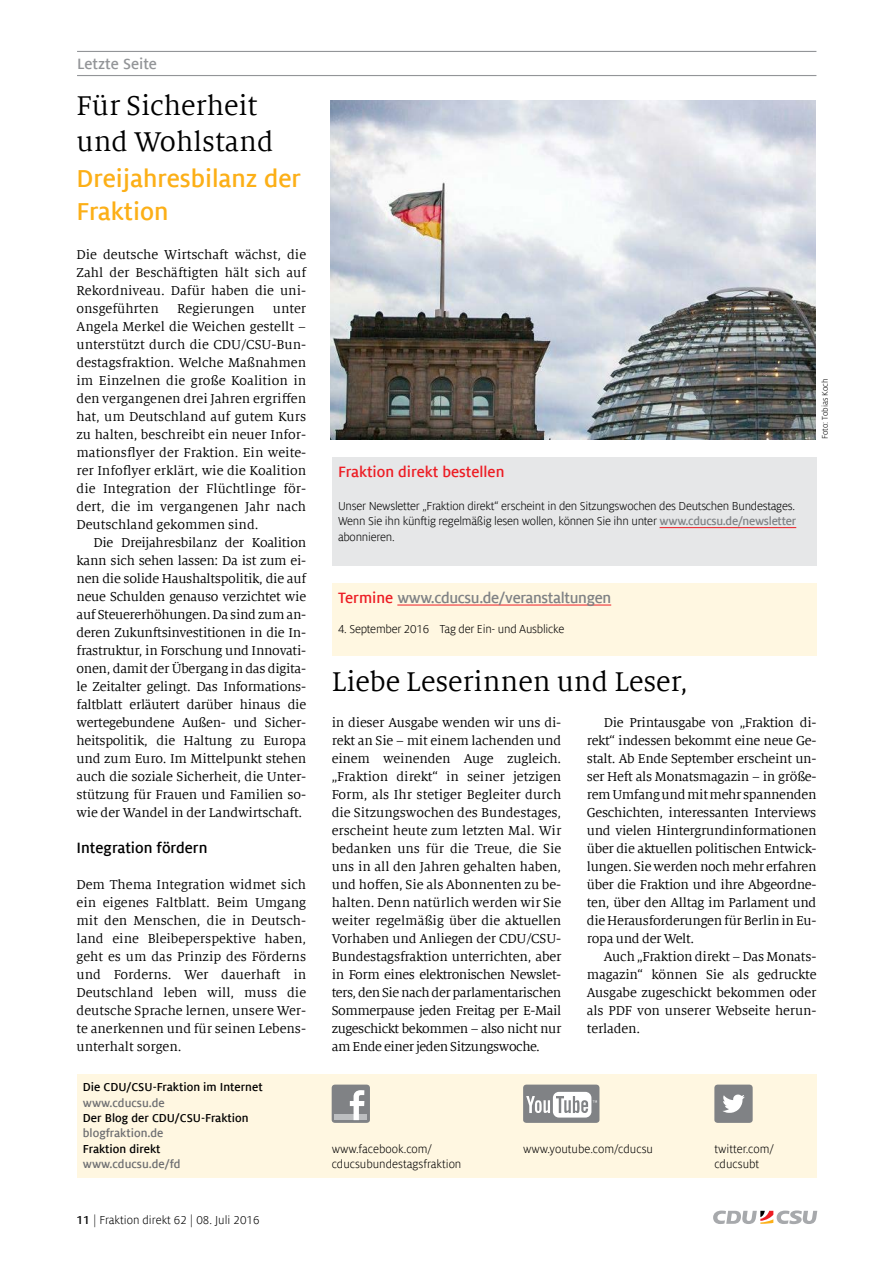
<style>
.page{position:relative;width:893px;height:1263px;background:#fff}
.page>*{position:absolute;margin:0;border:0;box-sizing:border-box;transform-origin:0 0}
.t1{font:30px/36px "Milo Serif Offc";color:#000}
.t2{font:700 27px/33px "Milo Sans Offc";color:#fcaf17}
.t3{font:700 16.5px "Milo Sans Offc";letter-spacing:-.02em;color:#808285}
.t4{font:700 16.5px "Milo Sans Offc";color:#ed1d24}
.t5{font:700 16.5px "Milo Sans Offc";color:#000}
.t6{font:700 16.5px "Milo Sans Offc";color:#939598}
.t7{font:14.25px/18px "Milo Serif Offc";letter-spacing:-.01em;color:#000;text-align:justify}
.t8{font:12.75px/15.3px "Milo Sans Offc";color:#000}
.t9{font:700 12.75px "Milo Sans Offc";color:#000}
.t10{font:700 12.75px "Milo Sans Offc";color:#6d6e71}
.t11{font:12.75px "Milo Sans Offc";letter-spacing:-.02em;color:#000}
.t12{font:9px "Milo Sans Offc";color:#000}
.s1{font-weight:700}
.s2{font-weight:700;color:#808285}
.s3{color:#ed1d24}
</style>
<div class="page">
<svg style="left:713px;top:1210px;width:104px;height:14px"></svg>
<div style="left:77px;top:1075px;width:739px;height:103px;background:#fff7e1"></div>
<hr style="left:77px;top:51px;width:739px;height:1px;background:#939598">
<hr style="left:77px;top:75px;width:739px;height:1px;background:#939598">
<div style="left:332px;top:1084px;width:38px;height:39px;background:#808285;border-radius:3px"></div>
<div style="left:334px;top:1115px;width:33px;height:5px;background:#bcbec0"></div>
<svg style="left:350px;top:1090px;width:14px;height:30px"></svg>
<div style="left:714px;top:1084px;width:39px;height:39px;background:#808285;border-radius:3px"></div>
<svg style="left:723px;top:1094px;width:22px;height:19px"></svg>
<div style="left:523px;top:1084px;width:76px;height:39px;background:#808285;border-radius:3px"></div>
<div style="left:553px;top:1092px;width:38px;height:25px;background:#fff;border-radius:6px"></div>
<svg style="left:526px;top:1096px;width:24px;height:17px"></svg>
<svg style="left:556px;top:1096px;width:41px;height:19px"></svg>
<div style="left:332px;top:457px;width:484px;height:108px;background:#e6e7e8"></div>
<hr style="left:660px;top:527px;width:136px;height:1px;background:#ed1d24">
<div style="left:332px;top:583px;width:484px;height:72px;background:#fff7e1"></div>
<hr style="left:397px;top:605px;width:214px;height:1px;background:#ed1d24">
<img style="left:331px;top:100px;width:484px;height:339px">
<p class="t6" style="left:77px;top:53px;width:81px">Letzte Seite</p>
<h1 class="t1" style="left:77px;top:87px;width:198px">Für Sicherheit und Wohlstand</h1>
<h2 class="t2" style="left:77px;top:162px;width:226px">Dreijahresbilanz der<br>Fraktion</h2>
<p class="t7" style="left:77px;top:246px;width:231px">Die deutsche Wirtschaft wächst, die Zahl der Beschäftigten hält sich auf Rekordniveau. Dafür haben die uni&shy;onsgeführten</p>
<p class="t7" style="left:177px;top:300px;width:79px">Regierungen</p>
<p class="t7" style="left:77px;top:300px;width:231px;text-indent:196px">unter Angela Merkel die Weichen gestellt – unterstützt durch die CDU/CSU-Bun&shy;destagsfraktion. Welche Maßnahmen im Einzelnen die große Koalition in den vergangenen drei Jahren ergriffen hat, um Deutschland auf gutem Kurs zu halten, beschreibt ein neuer Infor&shy;mationsflyer der Fraktion. Ein weite&shy;rer Infoflyer erklärt, wie die Koalition die Integration der Flüchtlinge för&shy;dert, die im vergangenen Jahr nach Deutschland gekommen sind.</p>
<p class="t7" style="left:77px;top:534px;width:231px;text-indent:17px">Die Dreijahresbilanz der Koalition kann sich sehen lassen: Da ist zum ei&shy;nen die solide Haushaltspolitik, die auf neue Schulden genauso verzichtet wie auf Steuererhöhungen. Da sind zum an&shy;deren Zukunftsinvestitionen in die In&shy;frastruktur, in Forschung und Innovati&shy;onen, damit der Übergang in das digita&shy;le Zeitalter gelingt. Das Informations&shy;faltblatt erläutert darüber hinaus die wertegebundene Außen- und Sicher&shy;heitspolitik, die Haltung zu Europa und zum Euro. Im Mittelpunkt stehen auch die soziale Sicherheit, die Unter&shy;stützung für Frauen und Familien so&shy;wie der Wandel in der Landwirtschaft.</p>
<p class="t5" style="left:77px;top:838px;width:133px">Integration fördern</p>
<p class="t7" style="left:77px;top:876px;width:231px">Dem Thema Integration widmet sich ein eigenes Faltblatt. Beim Umgang mit den Menschen, die in Deutsch&shy;land eine Bleibeperspektive haben, geht es um das Prinzip des Förderns und Forderns. Wer dauerhaft in Deutschland leben will, muss die deutsche Sprache lernen, unsere Wer&shy;te anerkennen und für seinen Lebens&shy;unterhalt sorgen.</p>
<p class="t9" style="left:83px;top:1079px;width:181px">Die CDU/CSU-Fraktion im Internet</p>
<p class="t10" style="left:83px;top:1095px;width:83px">www.cducsu.de</p>
<p class="t9" style="left:83px;top:1110px;width:167px">Der Blog der CDU/CSU-Fraktion</p>
<p class="t10" style="left:83px;top:1125px;width:82px">blogfraktion.de</p>
<p class="t9" style="left:83px;top:1141px;width:79px">Fraktion direkt</p>
<p class="t10" style="left:83px;top:1156px;width:99px">www.cducsu.de/fd</p>
<p class="t8" style="left:77px;top:1212px;width:184px"><span class="s1">11</span> | Fraktion direkt 62 | 08. Juli 2016</p>
<p class="t4" style="left:338px;top:461px;width:168px">Fraktion direkt bestellen</p>
<p class="t8" style="left:338px;top:498px;width:460px;text-align:justify">Unser Newsletter „Fraktion direkt“ erscheint in den Sitzungswochen des Deutschen Bundestages.<br>Wenn Sie ihn künftig regelmäßig lesen wollen, können Sie ihn unter <span class="s2">www.cducsu.de/newsletter </span>abonnieren.</p>
<p class="t3" style="left:338px;top:587px;width:275px"><span class="s3">Termine</span> www.cducsu.de/veranstaltungen</p>
<p class="t11" style="left:338px;top:621px;width:228px">4. September 2016 Tag der Ein- und Ausblicke</p>
<h1 class="t1" style="left:332px;top:663px;width:358px">Liebe Leserinnen und Leser,</h1>
<p class="t12" style="left:819px;top:439px;width:63px;rotate:-90deg">Foto: Tobias Koch</p>
<p class="t7" style="left:332px;top:714px;width:231px">in dieser Ausgabe wenden wir uns di&shy;rekt an Sie – mit einem lachenden und einem weinenden Auge zugleich. „Fraktion direkt“ in seiner jetzigen Form, als Ihr stetiger Begleiter durch die Sitzungswochen des Bundestages, erscheint heute zum letzten Mal. Wir bedanken uns für die Treue, die Sie uns in all den Jahren gehalten haben, und hoffen, Sie als Abonnenten zu be&shy;halten. Denn natürlich werden wir Sie weiter regelmäßig über die aktuellen Vorhaben und Anliegen der CDU/CSU-Bundestagsfraktion unterrichten, aber in Form eines elektronischen Newslet&shy;ters, den Sie nach der parlamentarischen Sommerpause jeden Freitag per E-Mail zugeschickt bekommen – also nicht nur am Ende einer jeden Sitzungswoche.</p>
<p class="t7" style="left:587px;top:713px;width:231px;text-indent:17px">Die Printausgabe von „Fraktion di&shy;rekt“ indessen bekommt eine neue Ge&shy;stalt. Ab Ende September erscheint un&shy;ser Heft als Monatsmagazin – in größe&shy;rem Umfang und mit mehr spannenden Geschichten, interessanten Interviews und vielen Hintergrundinformationen über die aktuellen politischen Entwick&shy;lungen. Sie werden noch mehr erfahren über die Fraktion und ihre Abgeordne&shy;ten, über den Alltag im Parlament und die Herausforderungen für Berlin in Eu&shy;ropa und der Welt.</p>
<p class="t7" style="left:587px;top:947px;width:231px;text-indent:17px">Auch „Fraktion direkt – Das Monats&shy;magazin“ können Sie als gedruckte Ausgabe zugeschickt bekommen oder als PDF von unserer Webseite herun&shy;terladen.</p>
<p class="t8" style="left:332px;top:1141px;width:131px">www.facebook.com/ cducsubundestagsfraktion</p>
<p class="t8" style="left:714px;top:1141px;width:61px">twitter.com/ cducsubt</p>
<p class="t8" style="left:523px;top:1141px;width:132px">www.youtube.com/cducsu</p>
</div>
